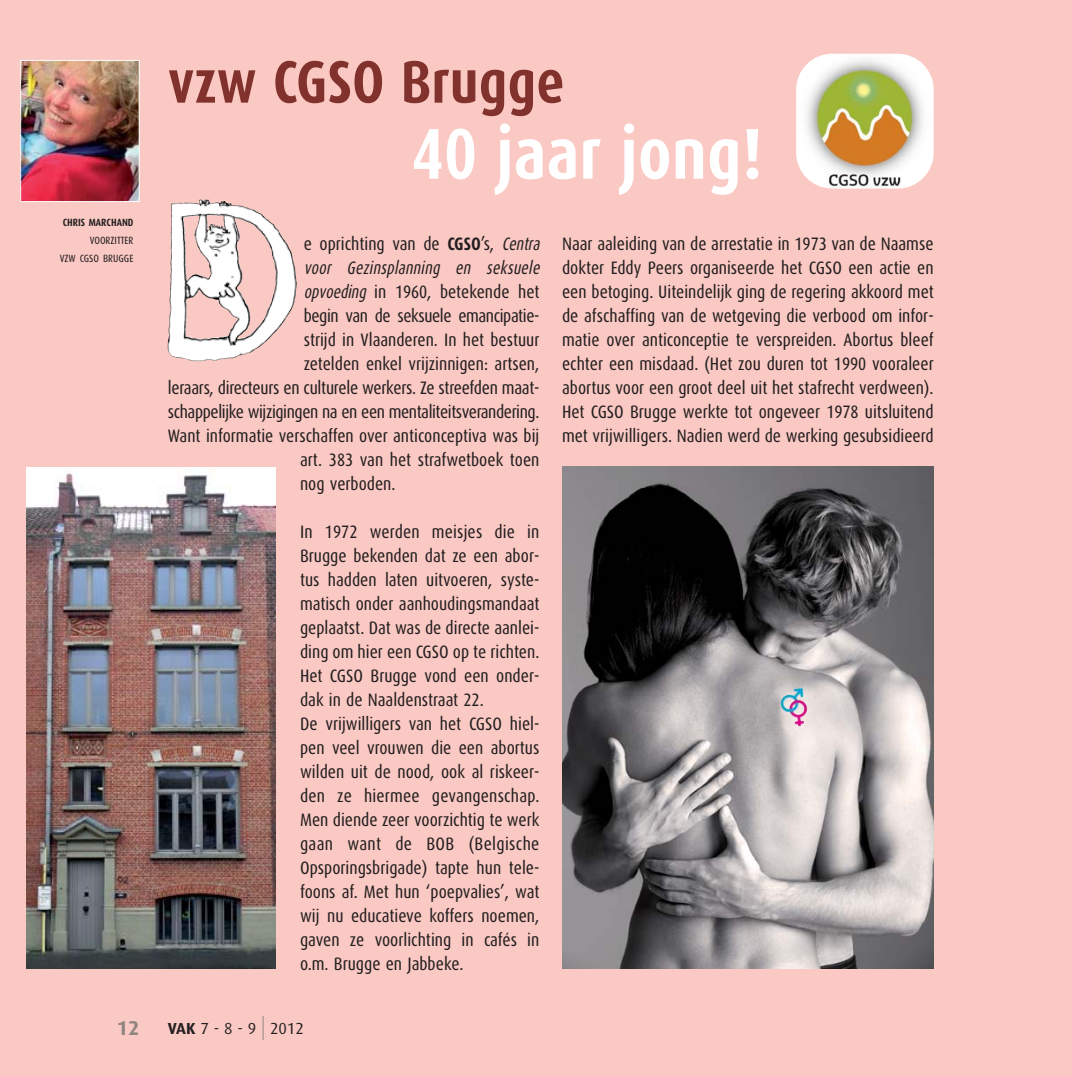
<style>
.page{position:relative;width:1072px;height:1075px;background:#fff}
.page>*{position:absolute;margin:0;border:0;box-sizing:border-box;transform-origin:0 0}
.t1{font:700 72px "Dax Condensed";color:#fff}
.t2{font:700 60px "Dax Condensed";color:#82322c}
.t3{font:700 20px "Dax";color:#8f8580}
.t4{font:18px/24px "Dax Condensed";color:#231f20}
.t5{font:18px "Dax Condensed";letter-spacing:-.025em;color:#231f20}
.t6{font:italic 18px "Dax Condensed";color:#231f20;scale:.9 1}
.t7{font:16px "Dax";color:#231f20}
.t8{font:10.4px/18px "Dax Condensed";color:#231f20;text-align:right}
.t9{font:700 10.4px "Dax Condensed";color:#231f20}
.s1{font-weight:700}
.s2{font-style:italic}
.s3{font-weight:300;font-size:24px;color:#8f8580}
</style>
<div class="page">
<div style="left:0;top:0;width:1071px;height:1075px;background:#fbc9c4"></div>
<img style="left:22px;top:62px;width:115px;height:138px">
<div style="left:20px;top:60px;width:119px;height:142px;border:1px solid #fff"></div>
<img style="left:202px;top:200px;width:95px;height:161px">
<img style="left:562px;top:467px;width:371px;height:501px">
<svg style="left:796px;top:688px;width:7px;height:11px"></svg>
<img style="left:796px;top:54px;width:137px;height:135px;border-radius:36px">
<img style="left:26px;top:468px;width:250px;height:500px">
<p class="t9" style="left:63px;top:218px;width:72px">CHRIS MARCHAND</p>
<p class="t8" style="left:60px;top:232px;width:75px">VOORZITTER<br>VZW CGSO BRUGGE</p>
<h2 class="t2" style="left:168px;top:56px;width:398px">vzw CGSO Brugge</h2>
<h1 class="t1" style="left:411px;top:122px;width:352px">40 jaar jong!</h1>
<p class="t4" style="left:304px;top:233px;width:241px">e oprichting van de <span class="s1">CGSO</span>’s, <span class="s2">Centra</span></p>
<p class="t6" style="left:304px;top:260px;width:267px">voor Gezinsplanning en seksuele</p>
<p class="t4" style="left:304px;top:281px;width:237px"><span class="s2">opvoeding</span> in 1960, betekende het</p>
<p class="t5" style="left:304px;top:308px;width:237px">begin van de seksuele emancipatie-</p>
<p class="t4" style="left:304px;top:329px;width:237px">strijd in Vlaanderen. In het bestuur</p>
<p class="t4" style="left:304px;top:353px;width:237px">zetelden enkel vrijzinnigen: artsen,</p>
<p class="t4" style="left:168px;top:377px;width:373px">leraars, directeurs en culturele werkers. Ze streefden maat-</p>
<p class="t5" style="left:168px;top:404px;width:373px">schappelijke wijzigingen na en een mentaliteitsverandering.</p>
<p class="t4" style="left:168px;top:425px;width:373px">Want informatie verschaffen over anticonceptiva was bij</p>
<p class="t4" style="left:300px;top:449px;width:241px">art. 383 van het strafwetboek toen</p>
<p class="t4" style="left:300px;top:473px;width:97px">nog verboden.</p>
<p class="t4" style="left:300px;top:521px;width:241px">In 1972 werden meisjes die in<br>Brugge bekenden dat ze een abor&shy;tus hadden laten uitvoeren, syste&shy;matisch onder aanhoudingsmandaat geplaatst. Dat was de directe aanlei&shy;ding om hier een CGSO op te richten.<br>Het CGSO Brugge vond een onder&shy;dak in de Naaldenstraat 22.<br>De vrijwilligers van het CGSO hiel&shy;pen veel vrouwen die een abortus wilden uit de nood, ook al riskeer&shy;den ze hiermee gevangenschap.<br>Men diende zeer voorzichtig te werk gaan want de BOB (Belgische<br>Opsporingsbrigade) tapte hun tele&shy;foons af. Met hun ‘poepvalies’, wat wij nu educatieve koffers noemen, gaven ze voorlichting in cafés in o.m. Brugge en Jabbeke.</p>
<p class="t4" style="left:562px;top:233px;width:373px;text-align:justify">Naar aaleiding van de arrestatie in 1973 van de Naamse dokter Eddy Peers organiseerde het CGSO een actie en een betoging. Uiteindelijk ging de regering akkoord met de afschaffing van de wetgeving die verbood om infor&shy;matie over anticonceptie te verspreiden. Abortus bleef echter een misdaad. (Het zou duren tot 1990 vooraleer abortus voor een groot deel uit het stafrecht verdween).<br>Het CGSO Brugge werkte tot ongeveer 1978 uitsluitend met vrijwilligers. Nadien werd de werking gesubsidieerd</p>
<p class="t3" style="left:117px;top:1020px;width:24px">12</p>
<p class="t7" style="left:168px;top:1022px;width:137px"><span class="s1">VAK</span> 7 - 8 - 9 <span class="s3">|</span> 2012</p>
</div>
